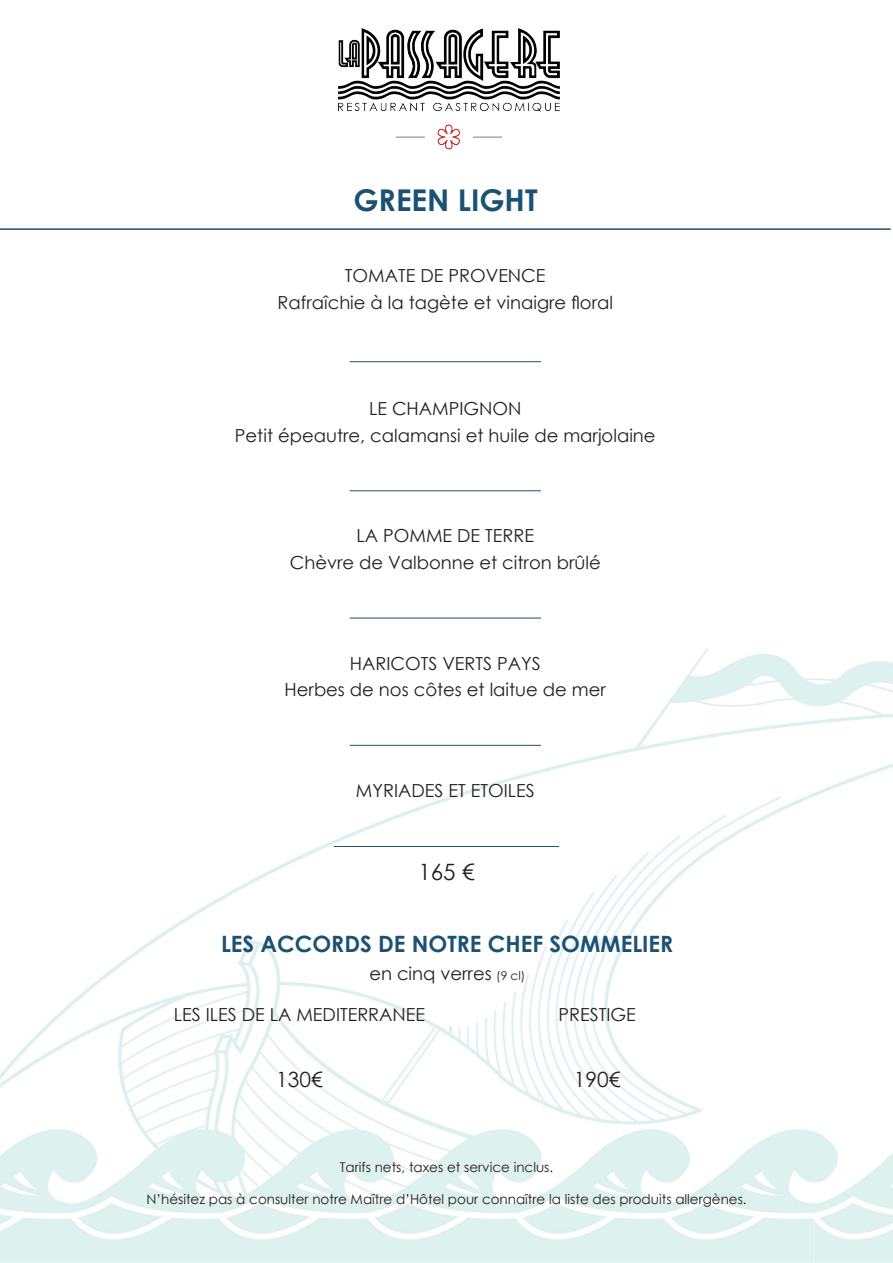
<style>
.page{position:relative;width:893px;height:1263px;background:#fff}
.page>*{position:absolute;margin:0;border:0;box-sizing:border-box;transform-origin:0 0}
.t1{font:700 30px "Century Gothic";color:#1b5173}
.t2{font:700 22.5px "Century Gothic";color:#1b5173}
.t3{font:22.5px "Century Gothic";color:#231f20}
.t4{font:21px "Century Gothic";color:#231f20}
.t5{font:18px/26.5px "Century Gothic";color:#231f20;text-align:center}
.t6{font:13.5px "Century Gothic";color:#231f20}
.s1{font-size:12px}
</style>
<div class="page">
<img style="left:0;top:28px;width:893px;height:1235px">
<img style="left:338px;top:29px;width:221px;height:121px">
<hr style="left:0;top:228px;width:891px;height:2px;background:#1b5173">
<hr style="left:334px;top:846px;width:225px;height:1px;background:#1b5173">
<hr style="left:350px;top:361px;width:191px;height:1px;background:#1b5173">
<hr style="left:350px;top:490px;width:191px;height:1px;background:#1b5173">
<hr style="left:350px;top:618px;width:191px;height:1px;background:#1b5173">
<hr style="left:350px;top:745px;width:191px;height:1px;background:#1b5173">
<h1 class="t1" style="left:353px;top:178px;width:186px">GREEN LIGHT</h1>
<p class="t5" style="left:277px;top:262px;width:337px">TOMATE DE PROVENCE<br>Rafraîchie à la tagète et vinaigre floral</p>
<p class="t5" style="left:235px;top:395px;width:422px">LE CHAMPIGNON<br>Petit épeautre, calamansi et huile de marjolaine</p>
<p class="t5" style="left:290px;top:522px;width:312px">LA POMME DE TERRE<br>Chèvre de Valbonne et citron brûlé</p>
<p class="t5" style="left:285px;top:650px;width:323px">HARICOTS VERTS PAYS<br>Herbes de nos côtes et laitue de mer</p>
<p class="t5" style="left:356px;top:777px;width:180px">MYRIADES ET ETOILES</p>
<p class="t3" style="left:418px;top:856px;width:58px">165 €</p>
<p class="t2" style="left:221px;top:927px;width:454px">LES ACCORDS DE NOTRE CHEF SOMMELIER</p>
<p class="t5" style="left:369px;top:960px;width:157px">en cinq verres <span class="s1">(9 cl)</span></p>
<p class="t5" style="left:174px;top:1001px;width:253px">LES ILES DE LA MEDITERRANEE</p>
<p class="t4" style="left:276px;top:1065px;width:48px">130€</p>
<p class="t5" style="left:558px;top:1001px;width:79px">PRESTIGE</p>
<p class="t4" style="left:574px;top:1065px;width:48px">190€</p>
<p class="t6" style="left:340px;top:1157px;width:215px">Tarifs nets, taxes et service inclus.</p>
<p class="t6" style="left:146px;top:1190px;width:602px">N’hésitez pas à consulter notre Maître d’Hôtel pour connaître la liste des produits allergènes.</p>
</div>
